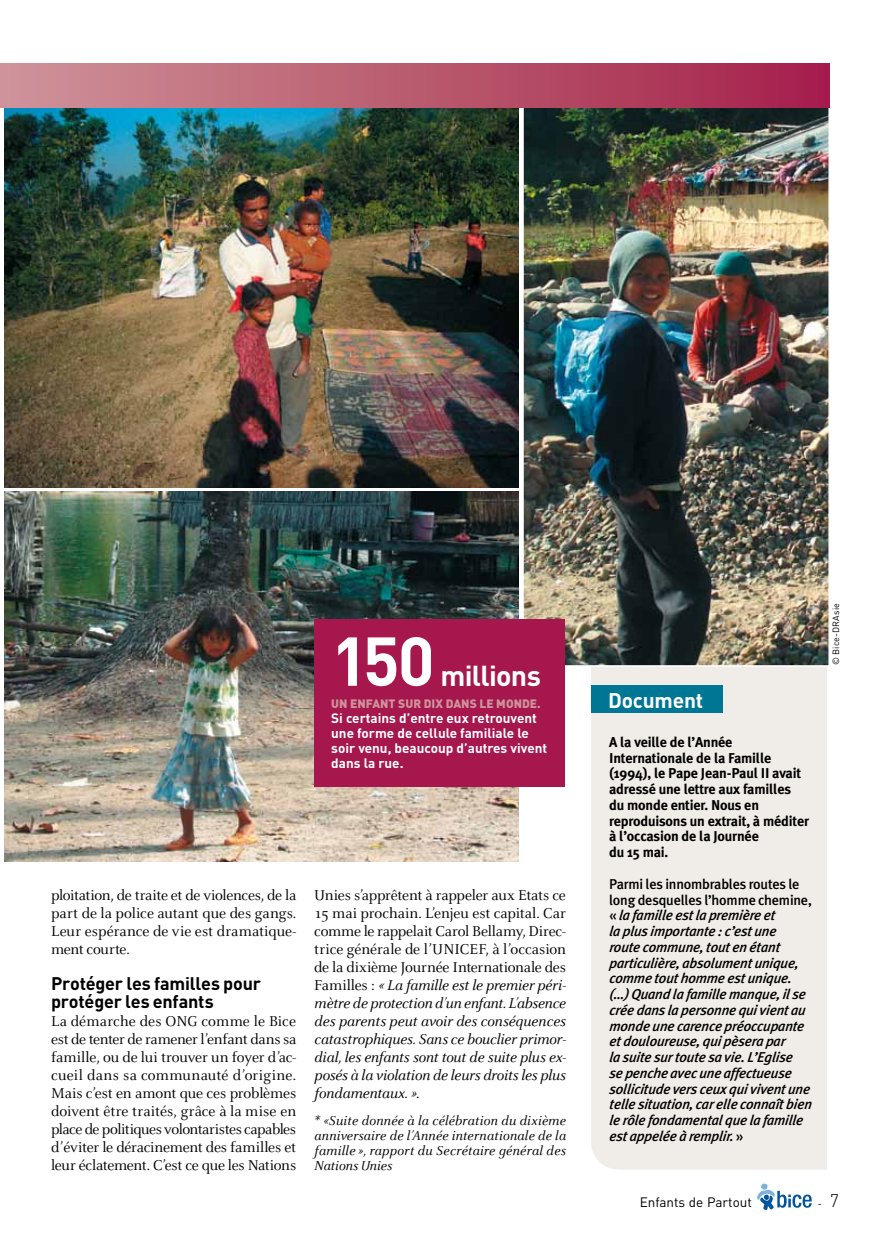
<style>
.page{position:relative;width:893px;height:1234px;background:#fff}
.page>*{position:absolute;margin:0;border:0;box-sizing:border-box;transform-origin:0 0}
.t1{font:700 67.95px "DIN";color:#fff}
.t2{font:700 28.5px "DIN";letter-spacing:-.025em;color:#fff}
.t3{font:700 21px "DIN";letter-spacing:-.01em;color:#fff}
.t4{font:700 18px/18px "DIN";letter-spacing:-.01em;color:#000}
.t5{font:15.75px/18px "Celeste";letter-spacing:-.01em;color:#000;text-align:justify}
.t6{font:italic 15.75px/18px "Celeste";letter-spacing:-.01em;color:#000;text-align:justify}
.t7{font:italic 500 14.25px/15.8px "Meta Plus";letter-spacing:-.015em;color:#000}
.t8{font:700 14.25px/15.8px "Meta Plus";letter-spacing:-.015em;color:#000}
.t9{font:italic 14.25px/15px "Celeste";letter-spacing:.01em;color:#000;text-align:justify}
.t10{font:700 13.5px/15px "DIN";color:#fff}
.t11{font:13.5px "DIN";color:#000}
.t12{font:900 12px "DIN";color:#cf939b}
.t13{font:9.75px "DIN";color:#000}
.t14{font:9px "DIN";letter-spacing:.005em;color:#000}
.s1{font-style:normal}
.s2{font-weight:300;font-size:18px}
</style>
<div class="page">
<svg style="left:757px;top:1183px;width:55px;height:26px"></svg>
<div style="left:591px;top:667px;width:236px;height:502px;background:#f0ece7"></div>
<img style="left:525px;top:109px;width:302px;height:554px">
<div style="left:522px;top:106px;width:308px;height:560px;border:2px solid #fff"></div>
<img style="left:4px;top:491px;width:515px;height:370px">
<div style="left:314px;top:619px;width:251px;height:168px;background:#a5174d"></div>
<div style="left:591px;top:685px;width:132px;height:27px;background:#007695"></div>
<img style="left:4px;top:108px;width:515px;height:379px">
<div style="left:0;top:64px;width:829px;height:44px;background:linear-gradient(to right,#cf9598,#a5204a)"></div>
<h1 class="t1" style="left:331px;top:616px;width:105px">150</h1>
<h2 class="t2" style="left:440px;top:656px;width:102px">millions</h2>
<p class="t12" style="left:331px;top:695px;width:211px">UN ENFANT SUR DIX DANS LE MONDE.</p>
<p class="t10" style="left:331px;top:709px;width:218px">Si certains d’entre eux retrouvent une forme de cellule familiale le soir venu, beaucoup d’autres vivent dans la rue.</p>
<p class="t5" style="left:51px;top:886px;width:247px">ploitation, de traite et de violences, de la part de la police autant que des gangs.<br>Leur espérance de vie est dramatique&shy;ment courte.</p>
<p class="t4" style="left:51px;top:973px;width:212px">Protéger les familles pour protéger les enfants</p>
<p class="t5" style="left:51px;top:1012px;width:247px">La démarche des ONG comme le Bice est de tenter de ramener l’enfant dans sa famille, ou de lui trouver un foyer d’ac&shy;cueil dans sa communauté d’origine.<br>Mais c’est en amont que ces problèmes doivent être traités, grâce à la mise en place de politiques volontaristes capables d’éviter le déracinement des familles et leur éclatement. C’est ce que les Nations</p>
<p class="t6" style="left:314px;top:886px;width:253px"><span class="s1">Unies s’apprêtent à rappeler aux Etats ce 15 mai prochain. L’enjeu est capital. Car comme le rappelait Carol Bellamy, Direc&shy;trice générale de l’UNICEF, à l’occasion de la dixième Journée Internationale des Familles :</span> « La famille est le premier péri&shy;mètre de protection d’un enfant. L’absence des parents peut avoir des conséquences catastrophiques. Sans ce bouclier primor&shy;dial, les enfants sont tout de suite plus ex&shy;posés à la violation de leurs droits les plus fondamentaux. »<span class="s1">.</span></p>
<p class="t9" style="left:314px;top:1113px;width:253px">* «Suite donnée à la célébration du dixième anniversaire de l’Année internationale de la famille », rapport du Secrétaire général des Nations Unies</p>
<h3 class="t3" style="left:608px;top:686px;width:97px">Document</h3>
<p class="t8" style="left:609px;top:733px;width:201px">A la veille de l’Année<br>I nternationale de la Famille (1994), le Pape Jean-Paul II avait adressé une lettre aux familles du monde entier. Nous en reproduisons un extrait, à méditer à l’occasion de la Journée<br>du 15 mai.</p>
<p class="t7" style="left:609px;top:875px;width:206px"><span class="s1">Parmi les innombrables routes le long desquelles l’homme chemine, «</span> la famille est la première et<br>la plus importante : c’est une route commune, tout en étant particulière, absolument unique, comme tout homme est unique. (…) Quand la famille manque, il se crée dans la personne qui vient au monde une carence préoccupante et douloureuse, qui pèsera par<br>la suite sur toute sa vie. L’Eglise<br>se penche avec une affectueuse sollicitude vers ceux qui vivent une telle situation, car elle connaît bien le rôle fondamental que la famille est appelée à remplir. <span class="s1">»</span></p>
<p class="t14" style="left:830px;top:664px;width:63px;rotate:-90deg">© Bice-DRAsie</p>
<p class="t11" style="left:640px;top:1193px;width:114px">Enfants de Partout</p>
<p class="t13" style="left:818px;top:1197px;width:23px">- <span class="s2">7</span></p>
</div>
